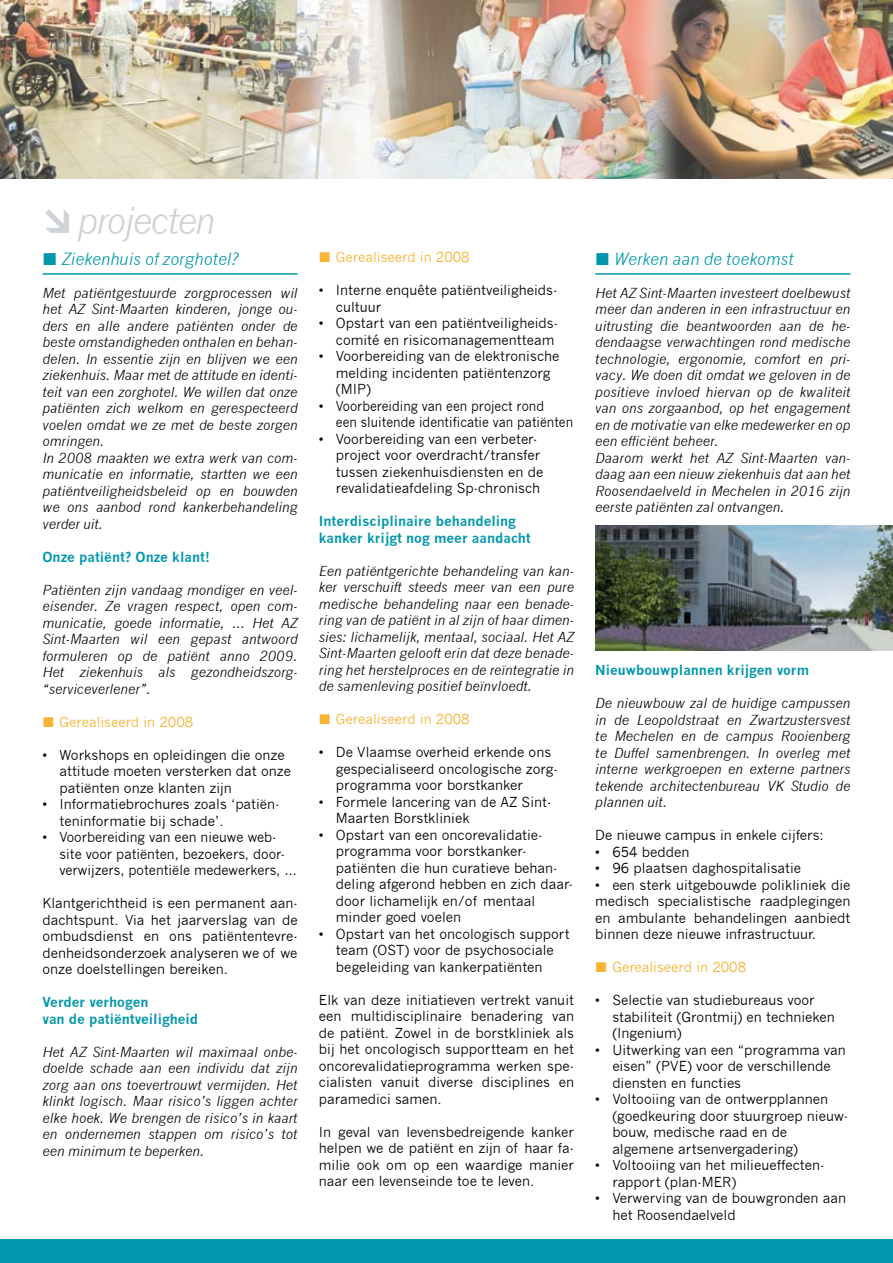
<style>
.page{position:relative;width:893px;height:1263px;background:#fff}
.page>*{position:absolute;margin:0;border:0;box-sizing:border-box;transform-origin:0 0}
.t1{font:italic 36px "News Gothic";letter-spacing:-.05em;color:#cfd2d6}
.t2{font:italic 16.5px "News Gothic";color:#0097ac}
.t3{font:13.5px/16.5px "News Gothic";color:#000}
.t4{font:italic 13.5px/16.5px "News Gothic";color:#000;text-align:justify}
.t5{font:700 13.5px/16.5px "News Gothic";color:#0097ac}
.t6{font:13.5px "News Gothic";color:#f8b334}
</style>
<div class="page">
<div style="left:0;top:1239px;width:893px;height:24px;background:#0097ac"></div>
<img style="left:0;top:0;width:893px;height:178px">
<hr style="left:43px;top:273px;width:255px;height:2px;background:#0097ac">
<hr style="left:595px;top:273px;width:255px;height:2px;background:#0097ac">
<img style="left:595px;top:525px;width:298px;height:126px">
<h1 class="t1" style="left:43px;top:200px;width:174px">→ projecten</h1>
<p class="t2" style="left:61px;top:249px;width:179px">Ziekenhuis of zorghotel?</p>
<p class="t4" style="left:43px;top:284px;width:257px;text-align:left">Met patiëntgestuurde zorgprocessen wil het AZ Sint-Maarten kinderen, jonge ou&shy;ders en alle andere patiënten onder de beste omstandigheden onthalen en behan&shy;delen. In essentie zijn en blijven we een ziekenhuis. Maar met de attitude en identi&shy;teit van een zorghotel. We willen dat onze patiënten zich welkom en gerespecteerd voelen omdat we ze met de beste zorgen omringen.<br>In 2008 maakten we extra werk van com&shy;municatie en informatie, startten we een patiëntveiligheidsbeleid op en bouwden we ons aanbod rond kankerbehandeling verder uit.</p>
<p class="t5" style="left:43px;top:548px;width:169px">Onze patiënt? Onze klant!</p>
<p class="t4" style="left:43px;top:581px;width:257px">Patiënten zijn vandaag mondiger en veel&shy;eisender. Ze vragen respect, open com&shy;municatie, goede informatie, … Het AZ Sint-Maarten wil een gepast antwoord formuleren op de patiënt anno 2009.<br>Het ziekenhuis als gezondheidszorg-“serviceverlener”.</p>
<p class="t6" style="left:60px;top:714px;width:135px">Gerealiseerd in 2008</p>
<p class="t3" style="left:60px;top:746px;width:233px;text-indent:-17px">• Workshops en opleidingen die onze attitude moeten versterken dat onze patiënten onze klanten zijn</p>
<p class="t3" style="left:60px;top:796px;width:221px;text-indent:-17px">• Informatiebrochures zoals ‘patiën&shy;teninformatie bij schade’.</p>
<p class="t3" style="left:60px;top:829px;width:239px;text-indent:-17px">• Voorbereiding van een nieuwe web&shy;site voor patiënten, bezoekers, door&shy;verwijzers, potentiële medewerkers, …</p>
<p class="t3" style="left:43px;top:895px;width:257px;text-align:justify">Klantgerichtheid is een permanent aan&shy;dachtspunt. Via het jaarverslag van de ombudsdienst en ons patiëntentevre&shy;denheidsonderzoek analyseren we of we onze doelstellingen bereiken.</p>
<p class="t5" style="left:43px;top:994px;width:157px">Verder verhogen<br>van de patiëntveiligheid</p>
<p class="t4" style="left:43px;top:1043px;width:257px">Het AZ Sint-Maarten wil maximaal onbe&shy;doelde schade aan een individu dat zijn zorg aan ons toevertrouwt vermijden. Het klinkt logisch. Maar risico’s liggen achter elke hoek. We brengen de risico’s in kaart en ondernemen stappen om risico’s tot een minimum te beperken.</p>
<p class="t6" style="left:336px;top:250px;width:135px">Gerealiseerd in 2008</p>
<p class="t3" style="left:336px;top:282px;width:223px;text-indent:-17px">• Interne enquête patiëntveiligheids&shy;cultuur</p>
<p class="t3" style="left:319px;top:315px;width:240px;text-align:right">• Opstart van een patiëntveiligheids&shy;comité en risicomanagementteam</p>
<p class="t3" style="left:336px;top:348px;width:225px;text-indent:-17px">• Voorbereiding van de elektronische melding incidenten patiëntenzorg (MIP)</p>
<p class="t3" style="left:336px;top:398px;width:239px;text-indent:-17px">• Voorbereiding van een project rond<br>een sluitende identificatie van patiënten</p>
<p class="t3" style="left:336px;top:431px;width:209px;text-indent:-17px">• Voorbereiding van een verbeter&shy;project voor overdracht/transfer tussen ziekenhuisdiensten en de revalidatieafdeling Sp-chronisch</p>
<p class="t5" style="left:319px;top:513px;width:213px">Interdisciplinaire behandeling kanker krijgt nog meer aandacht</p>
<p class="t4" style="left:319px;top:563px;width:257px">Een patiëntgerichte behandeling van kan&shy;ker verschuift steeds meer van een pure medische behandeling naar een benade&shy;ring van de patiënt in al zijn of haar dimen&shy;sies: lichamelijk, mentaal, sociaal. Het AZ Sint-Maarten gelooft erin dat deze benade&shy;ring het herstelproces en de reïntegratie in de samenleving positief beïnvloedt.</p>
<p class="t6" style="left:336px;top:712px;width:135px">Gerealiseerd in 2008</p>
<p class="t3" style="left:336px;top:744px;width:223px;text-indent:-17px">• De Vlaamse overheid erkende ons gespecialiseerd oncologische zorg&shy;programma voor borstkanker</p>
<p class="t3" style="left:336px;top:794px;width:217px;text-indent:-17px">• Formele lancering van de AZ Sint-<br>Maarten Borstkliniek</p>
<p class="t3" style="left:336px;top:827px;width:239px;text-indent:-17px">• Opstart van een oncorevalidatie&shy;programma voor borstkanker&shy;patiënten die hun curatieve behan&shy;deling afgerond hebben en zich daar&shy;door lichamelijk en/of mentaal minder goed voelen</p>
<p class="t3" style="left:336px;top:926px;width:235px;text-indent:-17px">• Opstart van het oncologisch support team (OST) voor de psychosociale begeleiding van kankerpatiënten</p>
<p class="t3" style="left:319px;top:992px;width:257px;text-align:justify">Elk van deze initiatieven vertrekt vanuit een multidisciplinaire benadering van de patiënt. Zowel in de borstkliniek als bij het oncologisch supportteam en het oncorevalidatieprogramma werken spe&shy;cialisten vanuit diverse disciplines en paramedici samen.</p>
<p class="t3" style="left:319px;top:1124px;width:257px;text-align:justify">In geval van levensbedreigende kanker helpen we de patiënt en zijn of haar fa&shy;milie ook om op een waardige manier naar een levenseinde toe te leven.</p>
<p class="t2" style="left:614px;top:249px;width:181px">Werken aan de toekomst</p>
<p class="t4" style="left:595px;top:284px;width:257px;text-align:left">Het AZ Sint-Maarten investeert doelbewust meer dan anderen in een infrastructuur en uitrusting die beantwoorden aan de he&shy;dendaagse verwachtingen rond medische technologie, ergonomie, comfort en pri&shy;vacy. We doen dit omdat we geloven in de positieve invloed hiervan op de kwaliteit van ons zorgaanbod, op het engagement en de motivatie van elke medewerker en op een efficiënt beheer.<br>Daarom werkt het AZ Sint-Maarten van&shy;daag aan een nieuw ziekenhuis dat aan het Roosendaelveld in Mechelen in 2016 zijn eerste patiënten zal ontvangen.</p>
<p class="t5" style="left:595px;top:662px;width:215px">Nieuwbouwplannen krijgen vorm</p>
<p class="t4" style="left:595px;top:695px;width:257px">De nieuwbouw zal de huidige campussen in de Leopoldstraat en Zwartzustersvest te Mechelen en de campus Rooienberg te Duffel samenbrengen. In overleg met interne werkgroepen en externe partners tekende architectenbureau VK Studio de plannen uit.</p>
<p class="t3" style="left:595px;top:827px;width:230px">De nieuwe campus in enkele cijfers:</p>
<p class="t3" style="left:595px;top:843px;width:96px">• 654 bedden</p>
<p class="t3" style="left:595px;top:860px;width:207px">• 96 plaatsen daghospitalisatie</p>
<p class="t3" style="left:595px;top:876px;width:257px;text-align:justify">• een sterk uitgebouwde polikliniek die medisch specialistische raadplegingen en ambulante behandelingen aanbiedt binnen deze nieuwe infrastructuur.</p>
<p class="t6" style="left:612px;top:959px;width:135px">Gerealiseerd in 2008</p>
<p class="t3" style="left:612px;top:992px;width:224px;text-indent:-17px">• Selectie van studiebureaus voor stabiliteit (Grontmij) en technieken (Ingenium)</p>
<p class="t3" style="left:612px;top:1041px;width:235px;text-indent:-17px">• Uitwerking van een “programma van eisen” (PVE) voor de verschillende diensten en functies</p>
<p class="t3" style="left:612px;top:1091px;width:237px;text-indent:-17px">• Voltooiing van de ontwerpplannen (goedkeuring door stuurgroep nieuw&shy;bouw, medische raad en de algemene artsenvergadering)</p>
<p class="t3" style="left:612px;top:1157px;width:214px;text-indent:-17px">• Voltooiing van het milieueffecten&shy;rapport (plan-MER)</p>
<p class="t3" style="left:612px;top:1190px;width:235px;text-indent:-17px">• Verwerving van de bouwgronden aan het Roosendaelveld</p>
</div>
